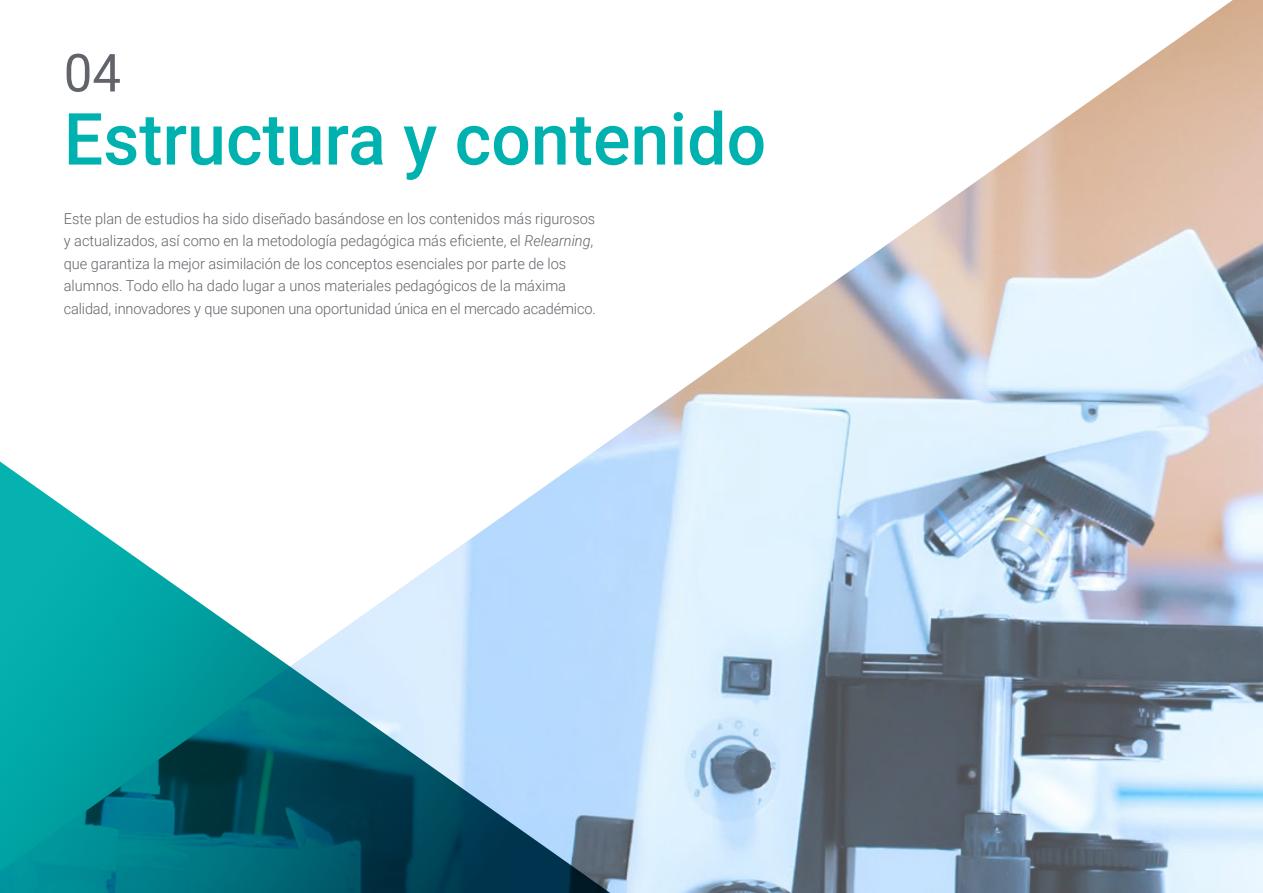
<style>
.page{position:relative;width:1263px;height:893px;background:#fff}
.page>*{position:absolute;margin:0;border:0;box-sizing:border-box;transform-origin:0 0}
.t1{font:500 72px "Roboto";color:#00b2af}
.t2{font:52.5px "Roboto";color:#61646a}
.t3{font:300 15px/22.5px "Roboto";color:#61646a}
.s1{font-style:italic}
</style>
<div class="page">
<img style="left:602px;top:0;width:661px;height:893px">
<svg style="left:0;top:446px;width:640px;height:447px"></svg>
<h2 class="t2" style="left:64px;top:36px;width:59px">04</h2>
<h1 class="t1" style="left:64px;top:89px;width:704px">Estructura y contenido</h1>
<p class="t3" style="left:64px;top:207px;width:534px">Este plan de estudios ha sido diseñado basándose en los contenidos más rigurosos y actualizados, así como en la metodología pedagógica más eficiente, el <span class="s1">Relearning</span>, que garantiza la mejor asimilación de los conceptos esenciales por parte de los alumnos. Todo ello ha dado lugar a unos materiales pedagógicos de la máxima calidad, innovadores y que suponen una oportunidad única en el mercado académico.</p>
</div>
